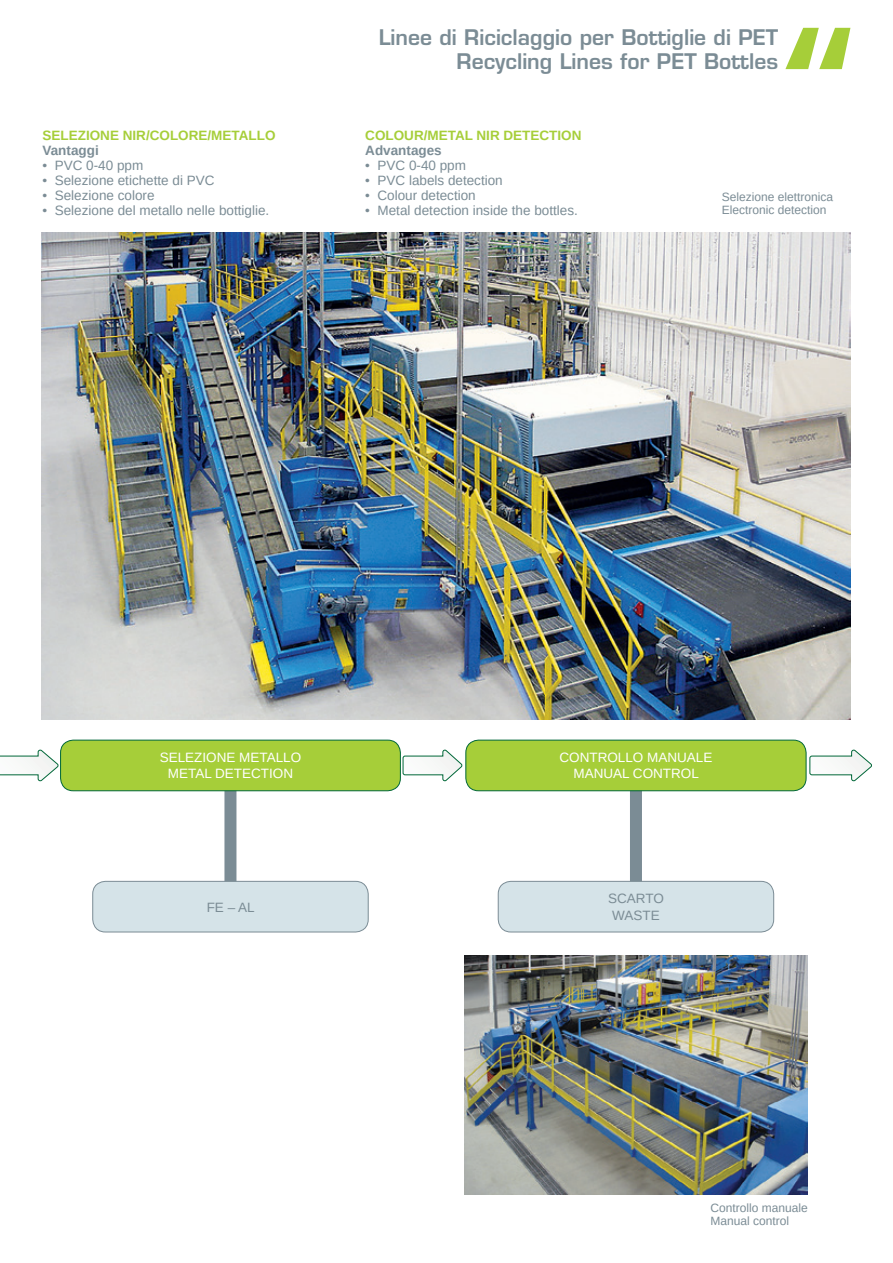
<style>
.page{position:relative;width:893px;height:1263px;background:#fff}
.page>*{position:absolute;margin:0;border:0;box-sizing:border-box;transform-origin:0 0}
.t1{font:600 21px/24px "Eurostile LT Std";color:#7b8c95;text-align:right}
.t2{font:13.5px/16.2px "Liberation Sans";color:#7b8c95;text-align:center}
.t3{font:13.5px/16.2px "Liberation Sans";color:#fff;text-align:center}
.t4{font:700 13.5px "Liberation Sans";color:#a6ce39}
.t5{font:700 13.5px "Liberation Sans";color:#7b8c95}
.t6{font:12px/13.5px "Liberation Sans";color:#7b8c95}
</style>
<div class="page">
<img style="left:42px;top:232px;width:808px;height:488px">
<div style="left:630px;top:775px;width:12px;height:123px;background:#7b8c95"></div>
<div style="left:224px;top:775px;width:12px;height:137px;background:#7b8c95"></div>
<div style="left:61px;top:740px;width:339px;height:51px;background:#a6ce39;border-radius:13px"></div>
<div style="left:60px;top:740px;width:341px;height:51px;border:1px solid #006738;border-radius:13px"></div>
<div style="left:466px;top:740px;width:340px;height:51px;background:#a6ce39;border-radius:13px"></div>
<div style="left:466px;top:740px;width:340px;height:51px;border:1px solid #006738;border-radius:13px"></div>
<img style="left:465px;top:955px;width:342px;height:239px">
<div style="left:93px;top:881px;width:275px;height:51px;background:#d5e3e8;border-radius:13px"></div>
<div style="left:93px;top:881px;width:275px;height:51px;border:1px solid #7b8c95;border-radius:13px"></div>
<div style="left:498px;top:881px;width:276px;height:51px;background:#d5e3e8;border-radius:13px"></div>
<div style="left:498px;top:881px;width:276px;height:51px;border:1px solid #7b8c95;border-radius:13px"></div>
<svg style="left:0;top:749px;width:59px;height:33px"></svg>
<svg style="left:402px;top:749px;width:61px;height:33px"></svg>
<svg style="left:809px;top:749px;width:63px;height:33px"></svg>
<svg style="left:785px;top:28px;width:65px;height:41px"></svg>
<p class="t4" style="left:43px;top:126px;width:235px">SELEZIONE NIR/COLORE/METALLO</p>
<p class="t5" style="left:43px;top:141px;width:58px">Vantaggi</p>
<p class="t2" style="left:43px;top:157px;width:102px">• PVC 0-40 ppm</p>
<p class="t2" style="left:43px;top:172px;width:174px">• Selezione etichette di PVC</p>
<p class="t2" style="left:43px;top:187px;width:114px">• Selezione colore</p>
<p class="t2" style="left:43px;top:202px;width:228px">• Selezione del metallo nelle bottiglie.</p>
<h1 class="t1" style="left:379px;top:25px;width:401px">Linee di Riciclaggio per Bottiglie di PET<br>Recycling Lines for PET Bottles</h1>
<p class="t4" style="left:365px;top:126px;width:218px">COLOUR/METAL NIR DETECTION</p>
<p class="t5" style="left:365px;top:141px;width:78px">Advantages</p>
<p class="t2" style="left:365px;top:157px;width:102px">• PVC 0-40 ppm</p>
<p class="t2" style="left:365px;top:172px;width:139px">• PVC labels detection</p>
<p class="t2" style="left:365px;top:187px;width:112px">• Colour detection</p>
<p class="t2" style="left:365px;top:202px;width:214px">• Metal detection inside the bottles.</p>
<p class="t6" style="left:722px;top:190px;width:113px">Selezione elettronica<br>Electronic detection</p>
<p class="t3" style="left:160px;top:749px;width:143px">SELEZIONE METALLO<br>METAL DETECTION</p>
<p class="t3" style="left:559px;top:749px;width:155px">CONTROLLO MANUALE<br>MANUAL CONTROL</p>
<p class="t2" style="left:207px;top:899px;width:50px">FE – AL</p>
<p class="t2" style="left:608px;top:891px;width:57px">SCARTO<br>WASTE</p>
<p class="t6" style="left:711px;top:1201px;width:99px">Controllo manuale<br>Manual control</p>
</div>
